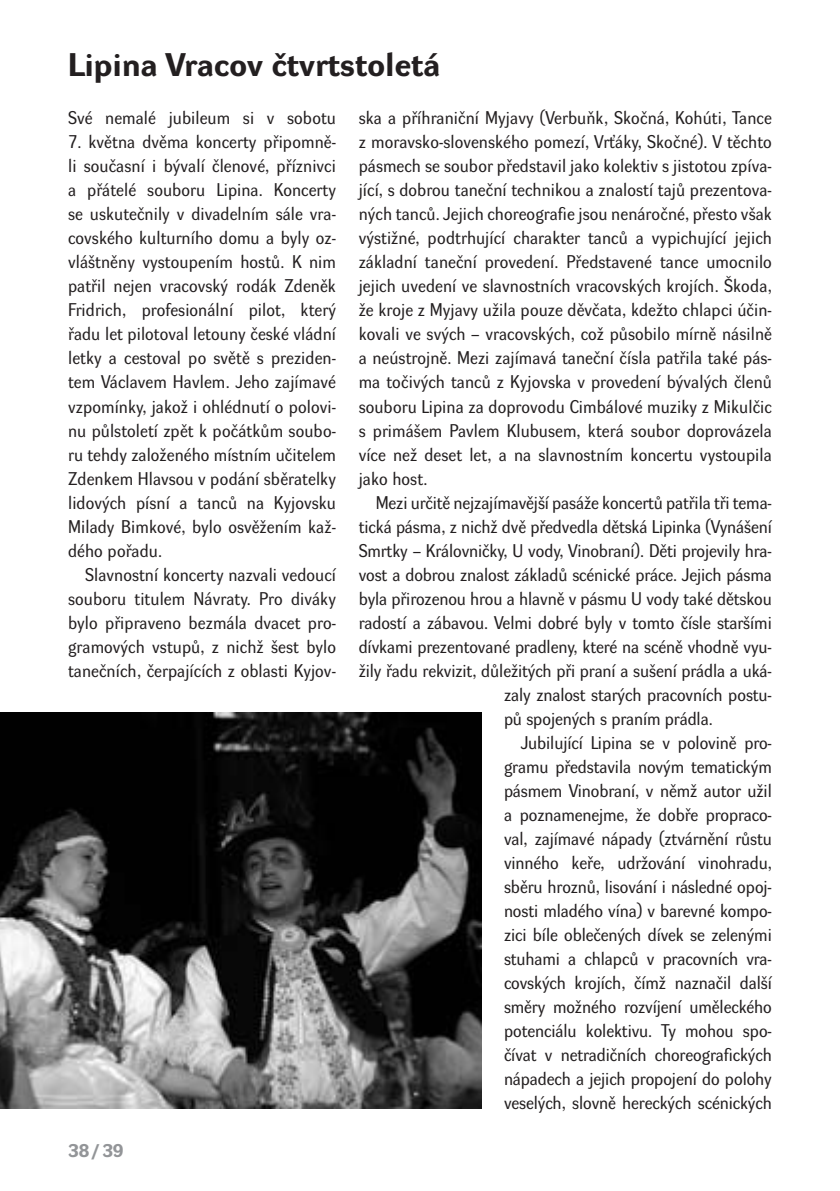
<style>
.page{position:relative;width:840px;height:1191px;background:#fff}
.page>*{position:absolute;margin:0;border:0;box-sizing:border-box;transform-origin:0 0}
.Nadpis_článku{font:700 32px "Dyna Grotesk RECE";letter-spacing:.01em;color:#231f20}
.ZTsans_cond{font:18px/24px "Dyna Grotesk RCE";letter-spacing:-.005em;color:#231f20;text-align:justify}
.ZTsans_cond_-_BO{font:18px/24px "Dyna Grotesk RCE";letter-spacing:.005em;color:#231f20;text-align:justify}
.t1{font:700 18px "Dyna Grotesk RECE";color:#939598}
</style>
<div class="page">
<img style="left:0;top:712px;width:481px;height:396px">
<p class="Nadpis_článku" style="left:68px;top:47px;width:373px">Lipina Vracov čtvrtstoletá</p>
<p class="ZTsans_cond_-_BO" style="left:68px;top:108px;width:269px">Své nemalé jubileum si v sobotu</p>
<p class="ZTsans_cond_-_BO" style="left:68px;top:132px;width:269px">7. května dvěma koncerty připomně&shy;li současní i bývalí členové, příznivci a přátelé souboru Lipina. Koncerty se uskutečnily v divadelním sále vra&shy;covského kulturního domu a byly oz&shy;vláštněny vystoupením hostů. K nim patřil nejen vracovský rodák Zdeněk Fridrich, profesionální pilot, který řadu let pilotoval letouny české vládní letky a cestoval po světě s preziden&shy;tem Václavem Havlem. Jeho zajímavé vzpomínky, jakož i ohlédnutí o polovi&shy;nu půlstoletí zpět k počátkům soubo&shy;ru tehdy založeného místním učitelem Zdenkem Hlavsou v podání sběratelky lidových písní a tanců na Kyjovsku Milady Bimkové, bylo osvěžením kaž&shy;dého pořadu.</p>
<p class="ZTsans_cond" style="left:68px;top:564px;width:269px;text-indent:17px">Slavnostní koncerty nazvali vedoucí souboru titulem Návraty. Pro diváky bylo připraveno bezmála dvacet pro&shy;gramových vstupů, z nichž šest bylo tanečních, čerpajících z oblasti Kyjov-</p>
<p class="ZTsans_cond" style="left:358px;top:108px;width:414px">ska a příhraniční Myjavy (Verbuňk, Skočná, Kohúti, Tance z moravsko-slovenského pomezí, Vrťáky, Skočné). V těchto pásmech se soubor představil jako kolektiv s jistotou zpíva&shy;jící, s dobrou taneční technikou a znalostí tajů prezentova&shy;ných tanců. Jejich choreografie jsou nenáročné, přesto však výstižné, podtrhující charakter tanců a vypichující jejich základní taneční provedení. Představené tance umocnilo jejich uvedení ve slavnostních vracovských krojích. Škoda, že kroje z Myjavy užila pouze děvčata, kdežto chlapci účin&shy;kovali ve svých – vracovských, což působilo mírně násilně a neústrojně. Mezi zajímavá taneční čísla patřila také pás&shy;ma točivých tanců z Kyjovska v provedení bývalých členů souboru Lipina za doprovodu Cimbálové muziky z Mikulčic s primášem Pavlem Klubusem, která soubor doprovázela více než deset let, a na slavnostním koncertu vystoupila jako host.</p>
<p class="ZTsans_cond" style="left:375px;top:492px;width:397px">Mezi určitě nejzajímavější pasáže koncertů patřila tři tema-</p>
<p class="ZTsans_cond" style="left:358px;top:516px;width:414px">tická pásma, z nichž dvě předvedla dětská Lipinka (Vynášení</p>
<p class="ZTsans_cond" style="left:358px;top:540px;width:414px">Smrtky – Královničky, U vody, Vinobraní). Děti projevily hra-</p>
<p class="ZTsans_cond" style="left:358px;top:564px;width:414px">vost a dobrou znalost základů scénické práce. Jejich pásma</p>
<p class="ZTsans_cond" style="left:358px;top:588px;width:414px">byla přirozenou hrou a hlavně v pásmu U vody také dětskou</p>
<p class="ZTsans_cond" style="left:358px;top:612px;width:414px">radostí a zábavou. Velmi dobré byly v tomto čísle staršími</p>
<p class="ZTsans_cond" style="left:358px;top:636px;width:414px">dívkami prezentované pradleny, které na scéně vhodně vyu-</p>
<p class="ZTsans_cond" style="left:358px;top:660px;width:414px">žily řadu rekvizit, důležitých při praní a sušení prádla a uká-</p>
<p class="ZTsans_cond" style="left:503px;top:684px;width:269px">zaly znalost starých pracovních postu-</p>
<p class="ZTsans_cond" style="left:503px;top:708px;width:210px">pů spojených s praním prádla.</p>
<p class="ZTsans_cond" style="left:503px;top:732px;width:269px;text-indent:17px">Jubilující Lipina se v polovině pro&shy;gramu představila novým tematickým pásmem Vinobraní, v němž autor užil a poznamenejme, že dobře propraco&shy;val, zajímavé nápady (ztvárnění růstu vinného keře, udržování vinohradu, sběru hroznů, lisování i následné opoj&shy;nosti mladého vína) v barevné kompo&shy;zici bíle oblečených dívek se zelenými stuhami a chlapců v pracovních vra&shy;covských krojích, čímž naznačil další směry možného rozvíjení uměleckého potenciálu kolektivu. Ty mohou spo&shy;čívat v netradičních choreografických nápadech a jejich propojení do polohy veselých, slovně hereckých scénických</p>
<p class="t1" style="left:68px;top:1140px;width:57px">38 / 39</p>
</div>
